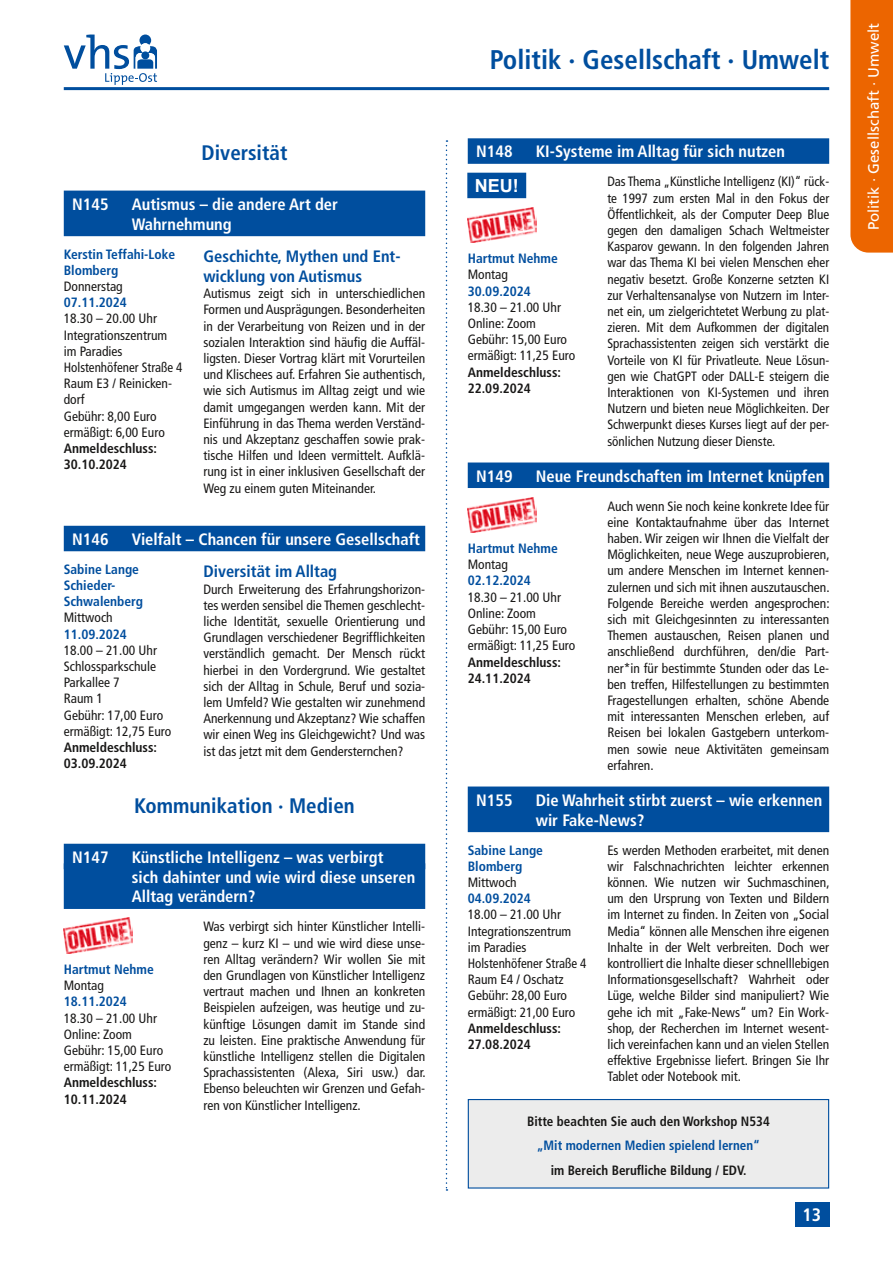
<style>
.page{position:relative;width:893px;height:1263px;background:#fff}
.page>*{position:absolute;margin:0;border:0;box-sizing:border-box;transform-origin:0 0}
.t1{font:700 condensed 27px "Frutiger LT Pro";color:#004e9e}
.t2{font:700 condensed 21px "Frutiger LT Pro";color:#004e9e}
.t3{font:700 18px "Arial";color:#fff}
.t4{font:700 condensed 18px "Frutiger LT Pro";color:#fff}
.t5{font:700 condensed 16.5px/19.8px "Frutiger LT Pro";color:#fff}
.t6{font:700 condensed 16.5px/19.8px "Frutiger LT Pro";color:#004e9e}
.t7{font:15px "Frutiger LT Pro";color:#fff}
.t8{font:condensed 13.5px/16.2px "Frutiger LT Pro";color:#181716}
.t9{font:700 condensed 13.5px/16.2px "Frutiger LT Pro";color:#181716}
.t10{font:700 condensed 13.5px/16.2px "Frutiger LT Pro";color:#004e9e}
</style>
<div class="page">
<div style="left:64px;top:191px;width:361px;height:45px;background:#004e9e"></div>
<div style="left:64px;top:526px;width:361px;height:25px;background:#004e9e"></div>
<div style="left:64px;top:844px;width:361px;height:25px;background:#004e9e"></div>
<div style="left:64px;top:863px;width:361px;height:46px;background:#004e9e"></div>
<img style="left:64px;top:918px;width:68px;height:35px">
<div style="left:468px;top:138px;width:361px;height:26px;background:#004e9e"></div>
<div style="left:467px;top:173px;width:59px;height:25px;background:#004e9e"></div>
<img style="left:468px;top:207px;width:68px;height:36px">
<div style="left:468px;top:462px;width:361px;height:26px;background:#004e9e"></div>
<img style="left:468px;top:497px;width:68px;height:36px">
<div style="left:468px;top:786px;width:361px;height:46px;background:#004e9e"></div>
<div style="left:468px;top:1099px;width:361px;height:89px;background:#ececec"></div>
<div style="left:468px;top:1099px;width:361px;height:89px;border:1px solid #004e9e"></div>
<hr style="left:64px;top:87px;width:765px;height:3px;background:#004e9e">
<svg style="left:64px;top:35px;width:93px;height:50px"></svg>
<div style="left:795px;top:1202px;width:34px;height:25px;background:#004e9e"></div>
<div style="left:850px;top:0;width:43px;height:253px;background:#ec6500"></div>
<svg style="left:446px;top:140px;width:1px;height:1051px"></svg>
<h2 class="t2" style="left:202px;top:141px;width:87px">Diversität</h2>
<p class="t5" style="left:72px;top:194px;width:38px">N145</p>
<p class="t5" style="left:132px;top:194px;width:208px">Autismus – die andere Art der<br>Wahrnehmung</p>
<p class="t10" style="left:64px;top:246px;width:113px">Kerstin Teffahi-Loke<br>Blomberg</p>
<p class="t8" style="left:64px;top:278px;width:60px">Donnerstag</p>
<p class="t10" style="left:64px;top:294px;width:65px">07.11.2024</p>
<p class="t8" style="left:64px;top:311px;width:120px">18.30 – 20.00 Uhr<br>Integrationszentrum im Paradies<br>Holstenhöfener Straße 4<br>Raum E3 / Reinicken&shy;dorf<br>Gebühr: 8,00 Euro ermäßigt: 6,00 Euro</p>
<p class="t9" style="left:64px;top:440px;width:95px">Anmeldeschluss:<br>30.10.2024</p>
<p class="t6" style="left:203px;top:247px;width:199px">Geschichte, Mythen und Ent&shy;wicklung von Autismus</p>
<p class="t8" style="left:203px;top:286px;width:224px;text-align:justify">Autismus zeigt sich in unterschiedlichen Formen und Ausprägungen. Besonderheiten in der Verarbeitung von Reizen und in der sozialen Interaktion sind häufig die Auffäl&shy;ligsten. Dieser Vortrag klärt mit Vorurteilen und Klischees auf. Erfahren Sie authentisch, wie sich Autismus im Alltag zeigt und wie damit umgegangen werden kann. Mit der Einführung in das Thema werden Verständ&shy;nis und Akzeptanz geschaffen sowie prak&shy;tische Hilfen und Ideen vermittelt. Aufklä&shy;rung ist in einer inklusiven Gesellschaft der Weg zu einem guten Miteinander.</p>
<p class="t5" style="left:72px;top:529px;width:38px">N146</p>
<p class="t5" style="left:132px;top:529px;width:290px">Vielfalt – Chancen für unsere Gesellschaft</p>
<p class="t10" style="left:64px;top:561px;width:81px">Sabine Lange<br>Schieder-<br>Schwalenberg</p>
<p class="t8" style="left:64px;top:610px;width:51px">Mittwoch</p>
<p class="t10" style="left:64px;top:626px;width:65px">11.09.2024</p>
<p class="t8" style="left:64px;top:642px;width:109px">18.00 – 21.00 Uhr<br>Schlossparkschule<br>Parkallee 7<br>Raum 1<br>Gebühr: 17,00 Euro ermäßigt: 12,75 Euro</p>
<p class="t9" style="left:64px;top:739px;width:95px">Anmeldeschluss:<br>03.09.2024</p>
<p class="t6" style="left:203px;top:562px;width:135px">Diversität im Alltag</p>
<p class="t8" style="left:203px;top:581px;width:223px;text-align:justify">Durch Erweiterung des Erfahrungshorizon&shy;tes werden sensibel die Themen geschlecht&shy;liche Identität, sexuelle Orientierung und Grundlagen verschiedener Begrifflichkeiten verständlich gemacht. Der Mensch rückt hierbei in den Vordergrund. Wie gestaltet sich der Alltag in Schule, Beruf und sozia&shy;lem Umfeld? Wie gestalten wir zunehmend Anerkennung und Akzeptanz? Wie schaffen wir einen Weg ins Gleichgewicht? Und was ist das jetzt mit dem Gendersternchen?</p>
<h2 class="t2" style="left:134px;top:793px;width:222px">Kommunikation · Medien</h2>
<p class="t5" style="left:72px;top:847px;width:38px">N147</p>
<p class="t5" style="left:132px;top:847px;width:285px">Künstliche Intelligenz – was verbirgt<br>sich dahinter und wie wird diese unseren<br>Alltag verändern?</p>
<p class="t10" style="left:64px;top:961px;width:92px">Hartmut Nehme</p>
<p class="t8" style="left:64px;top:977px;width:42px">Montag</p>
<p class="t10" style="left:64px;top:993px;width:65px">18.11.2024</p>
<p class="t8" style="left:64px;top:1010px;width:109px">18.30 – 21.00 Uhr<br>Online: Zoom<br>Gebühr: 15,00 Euro ermäßigt: 11,25 Euro</p>
<p class="t9" style="left:64px;top:1074px;width:95px">Anmeldeschluss:<br>10.11.2024</p>
<p class="t8" style="left:203px;top:919px;width:224px;text-align:justify">Was verbirgt sich hinter Künstlicher Intelli&shy;genz – kurz KI – und wie wird diese unse&shy;ren Alltag verändern? Wir wollen Sie mit den Grundlagen von Künstlicher Intelligenz vertraut machen und Ihnen an konkreten Beispielen aufzeigen, was heutige und zu&shy;künftige Lösungen damit im Stande sind zu leisten. Eine praktische Anwendung für künstliche Intelligenz stellen die Digitalen Sprachassistenten (Alexa, Siri usw.) dar.<br>Ebenso beleuchten wir Grenzen und Gefah&shy;ren von Künstlicher Intelligenz.</p>
<h1 class="t1" style="left:490px;top:44px;width:341px">Politik · Gesellschaft · Umwelt</h1>
<p class="t5" style="left:476px;top:142px;width:38px">N148</p>
<p class="t5" style="left:536px;top:142px;width:251px">KI-Systeme im Alltag für sich nutzen</p>
<h3 class="t3" style="left:475px;top:174px;width:45px">NEU!</h3>
<p class="t8" style="left:607px;top:174px;width:223px;text-align:justify">Das Thema „Künstliche Intelligenz (KI)“ rück&shy;te 1997 zum ersten Mal in den Fokus der Öffentlichkeit, als der Computer Deep Blue gegen den damaligen Schach Weltmeister Kasparov gewann. In den folgenden Jahren war das Thema KI bei vielen Menschen eher negativ besetzt. Große Konzerne setzten KI zur Verhaltensanalyse von Nutzern im Inter&shy;net ein, um zielgerichtetet Werbung zu plat&shy;zieren. Mit dem Aufkommen der digitalen Sprachassistenten zeigen sich verstärkt die Vorteile von KI für Privatleute. Neue Lösun&shy;gen wie ChatGPT oder DALL-E steigern die Interaktionen von KI-Systemen und ihren Nutzern und bieten neue Möglichkeiten. Der Schwerpunkt dieses Kurses liegt auf der per&shy;sönlichen Nutzung dieser Dienste.</p>
<p class="t10" style="left:468px;top:250px;width:92px">Hartmut Nehme</p>
<p class="t8" style="left:468px;top:267px;width:42px">Montag</p>
<p class="t10" style="left:468px;top:283px;width:65px">30.09.2024</p>
<p class="t8" style="left:468px;top:299px;width:109px">18.30 – 21.00 Uhr<br>Online: Zoom<br>Gebühr: 15,00 Euro ermäßigt: 11,25 Euro</p>
<p class="t9" style="left:468px;top:364px;width:95px">Anmeldeschluss:<br>22.09.2024</p>
<p class="t5" style="left:476px;top:466px;width:38px">N149</p>
<p class="t5" style="left:536px;top:466px;width:290px">Neue Freundschaften im Internet knüpfen</p>
<p class="t10" style="left:468px;top:540px;width:92px">Hartmut Nehme</p>
<p class="t8" style="left:468px;top:557px;width:42px">Montag</p>
<p class="t10" style="left:468px;top:573px;width:65px">02.12.2024</p>
<p class="t8" style="left:468px;top:589px;width:109px">18.30 – 21.00 Uhr<br>Online: Zoom<br>Gebühr: 15,00 Euro ermäßigt: 11,25 Euro</p>
<p class="t9" style="left:468px;top:654px;width:95px">Anmeldeschluss:<br>24.11.2024</p>
<p class="t8" style="left:607px;top:498px;width:224px;text-align:justify">Auch wenn Sie noch keine konkrete Idee für eine Kontaktaufnahme über das Internet haben. Wir zeigen wir Ihnen die Vielfalt der Möglichkeiten, neue Wege auszuprobieren, um andere Menschen im Internet kennen&shy;zulernen und sich mit ihnen auszutauschen.<br>Folgende Bereiche werden angesprochen: sich mit Gleichgesinnten zu interessanten Themen austauschen, Reisen planen und anschließend durchführen, den/die Part&shy;ner*in für bestimmte Stunden oder das Le&shy;ben treffen, Hilfestellungen zu bestimmten Fragestellungen erhalten, schöne Abende mit interessanten Menschen erleben, auf Reisen bei lokalen Gastgebern unterkom&shy;men sowie neue Aktivitäten gemeinsam erfahren.</p>
<p class="t5" style="left:476px;top:790px;width:38px">N155</p>
<p class="t5" style="left:536px;top:790px;width:288px">Die Wahrheit stirbt zuerst – wie erkennen wir Fake-News?</p>
<p class="t10" style="left:468px;top:842px;width:77px">Sabine Lange<br>Blomberg</p>
<p class="t8" style="left:468px;top:874px;width:51px">Mittwoch</p>
<p class="t10" style="left:468px;top:890px;width:65px">04.09.2024</p>
<p class="t8" style="left:468px;top:907px;width:120px">18.00 – 21.00 Uhr<br>Integrationszentrum im Paradies<br>Holstenhöfener Straße 4<br>Raum E4 / Oschatz<br>Gebühr: 28,00 Euro ermäßigt: 21,00 Euro</p>
<p class="t9" style="left:468px;top:1020px;width:95px">Anmeldeschluss:<br>27.08.2024</p>
<p class="t8" style="left:607px;top:842px;width:224px;text-align:justify">Es werden Methoden erarbeitet, mit denen wir Falschnachrichten leichter erkennen können. Wie nutzen wir Suchmaschinen, um den Ursprung von Texten und Bildern im Internet zu finden. In Zeiten von „Social Media“ können alle Menschen ihre eigenen Inhalte in der Welt verbreiten. Doch wer kontrolliert die Inhalte dieser schnelllebigen Informationsgesellschaft? Wahrheit oder Lüge, welche Bilder sind manipuliert? Wie gehe ich mit „Fake-News“ um? Ein Work&shy;shop, der Recherchen im Internet wesent&shy;lich vereinfachen kann und an vielen Stellen effektive Ergebnisse liefert. Bringen Sie Ihr Tablet oder Notebook mit.</p>
<p class="t9" style="left:527px;top:1113px;width:244px">Bitte beachten Sie auch den Workshop N534</p>
<p class="t10" style="left:537px;top:1137px;width:225px">„Mit modernen Medien spielend lernen“</p>
<p class="t9" style="left:551px;top:1162px;width:198px">im Bereich Berufliche Bildung / EDV.</p>
<h3 class="t4" style="left:802px;top:1204px;width:20px">13</h3>
<p class="t7" style="left:865px;top:230px;width:209px;rotate:-90deg">Politik · Gesellschaft · Umwelt</p>
</div>
